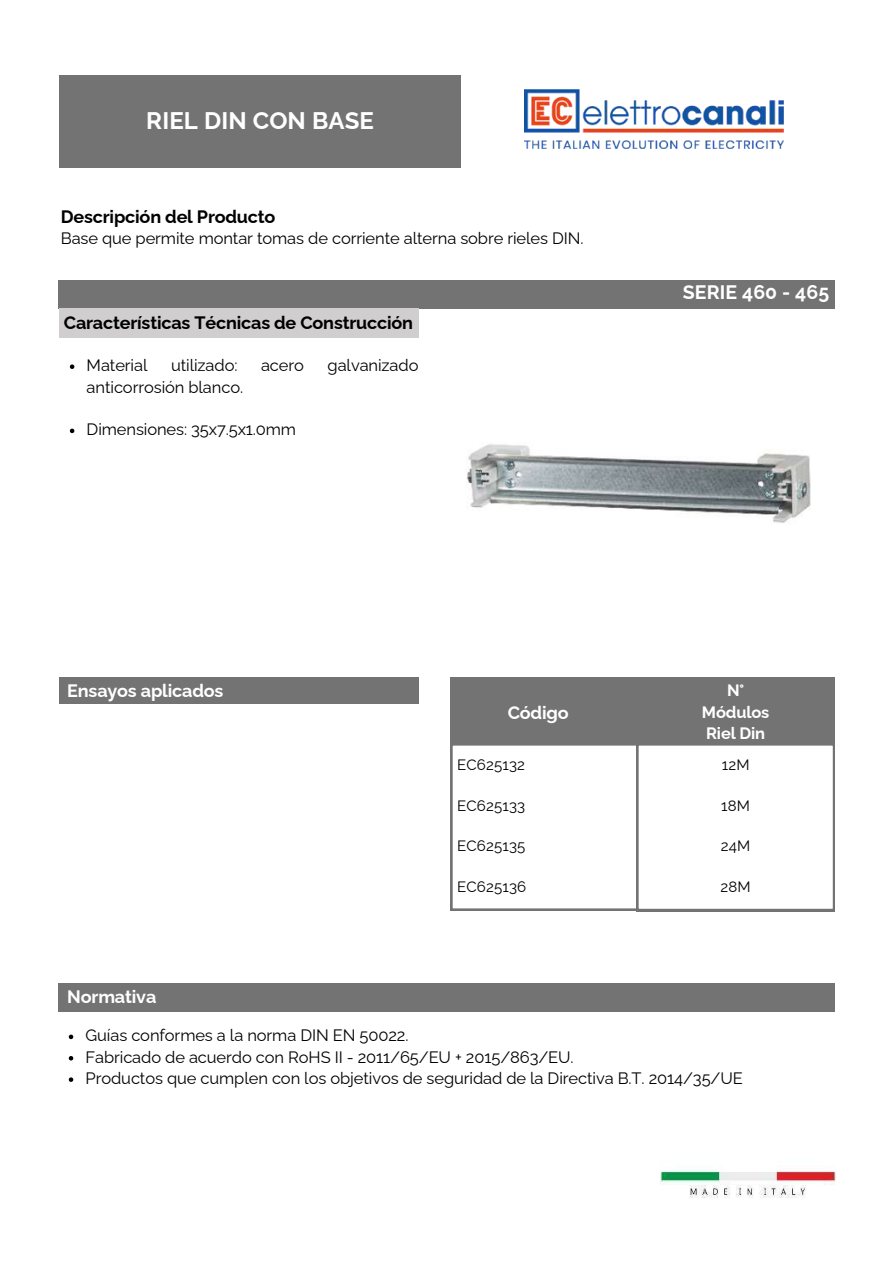
<style>
.page{position:relative;width:894px;height:1264px;background:#fff}
.page>*{position:absolute;margin:0;border:0;box-sizing:border-box;transform-origin:0 0}
.t1{font:700 24px "Raleway";letter-spacing:.005em;color:#fff}
.t2{font:700 19.5px "Raleway";letter-spacing:.005em;color:#fff}
.t3{font:700 18px "Raleway";letter-spacing:-.01em;color:#000}
.t4{font:700 18px "Raleway";letter-spacing:-.01em;color:#fff}
.t5{font:16.5px/21.3px "Raleway";letter-spacing:-.005em;color:#000}
.t6{font:700 16.5px/21.3px "Raleway";letter-spacing:-.01em;color:#fff;text-align:center}
.t7{font:15px "Raleway";letter-spacing:.01em;color:#000}
</style>
<div class="page">
<div style="left:60px;top:75px;width:400px;height:92px;background:#737373"></div>
<img style="left:660px;top:1170px;width:175px;height:28px">
<img style="left:524px;top:90px;width:259px;height:58px">
<div style="left:59px;top:280px;width:775px;height:28px;background:#737373"></div>
<div style="left:59px;top:308px;width:359px;height:30px;background:#d0cece"></div>
<div style="left:59px;top:677px;width:359px;height:27px;background:#737373"></div>
<div style="left:450px;top:677px;width:384px;height:66px;background:#737373"></div>
<div style="left:59px;top:983px;width:775px;height:28px;background:#737373"></div>
<svg style="left:450px;top:743px;width:384px;height:168px"></svg>
<img style="left:466px;top:444px;width:345px;height:79px">
<svg style="left:70px;top:364px;width:4px;height:5px"></svg>
<svg style="left:70px;top:428px;width:4px;height:5px"></svg>
<svg style="left:69px;top:1034px;width:4px;height:5px"></svg>
<svg style="left:69px;top:1056px;width:4px;height:4px"></svg>
<svg style="left:69px;top:1077px;width:4px;height:4px"></svg>
<h1 class="t1" style="left:146px;top:106px;width:229px">RIEL DIN CON BASE</h1>
<p class="t3" style="left:61px;top:206px;width:216px">Descripción del Producto</p>
<p class="t5" style="left:61px;top:228px;width:524px">Base que permite montar tomas de corriente alterna sobre rieles DIN.</p>
<p class="t3" style="left:64px;top:312px;width:351px">Características Técnicas de Construcción</p>
<p class="t5" style="left:87px;top:355px;width:62px">Material</p>
<p class="t5" style="left:171px;top:355px;width:68px">utilizado:</p>
<p class="t5" style="left:261px;top:355px;width:44px">acero</p>
<p class="t5" style="left:327px;top:355px;width:92px">galvanizado</p>
<p class="t5" style="left:87px;top:376px;width:158px">anticorrosión blanco.</p>
<p class="t5" style="left:87px;top:419px;width:211px">Dimensiones: 35x7.5x1.0mm</p>
<p class="t4" style="left:67px;top:680px;width:157px">Ensayos aplicados</p>
<p class="t4" style="left:507px;top:702px;width:62px">Código</p>
<p class="t7" style="left:457px;top:756px;width:69px">EC625132</p>
<p class="t7" style="left:457px;top:796px;width:70px">EC625133</p>
<p class="t7" style="left:457px;top:837px;width:70px">EC625135</p>
<p class="t7" style="left:457px;top:877px;width:71px">EC625136</p>
<p class="t2" style="left:682px;top:281px;width:148px">SERIE 460 - 465</p>
<p class="t6" style="left:701px;top:679px;width:69px">N°<br>Módulos<br>Riel Din</p>
<p class="t7" style="left:721px;top:756px;width:29px">12M</p>
<p class="t7" style="left:721px;top:796px;width:30px">18M</p>
<p class="t7" style="left:720px;top:837px;width:31px">24M</p>
<p class="t7" style="left:720px;top:877px;width:32px">28M</p>
<p class="t4" style="left:67px;top:986px;width:90px">Normativa</p>
<p class="t5" style="left:86px;top:1024px;width:658px">Guías conformes a la norma DIN EN 50022.<br>Fabricado de acuerdo con RoHS II - 2011/65/EU + 2015/863/EU.<br>Productos que cumplen con los objetivos de seguridad de la Directiva B.T. 2014/35/UE</p>
</div>
